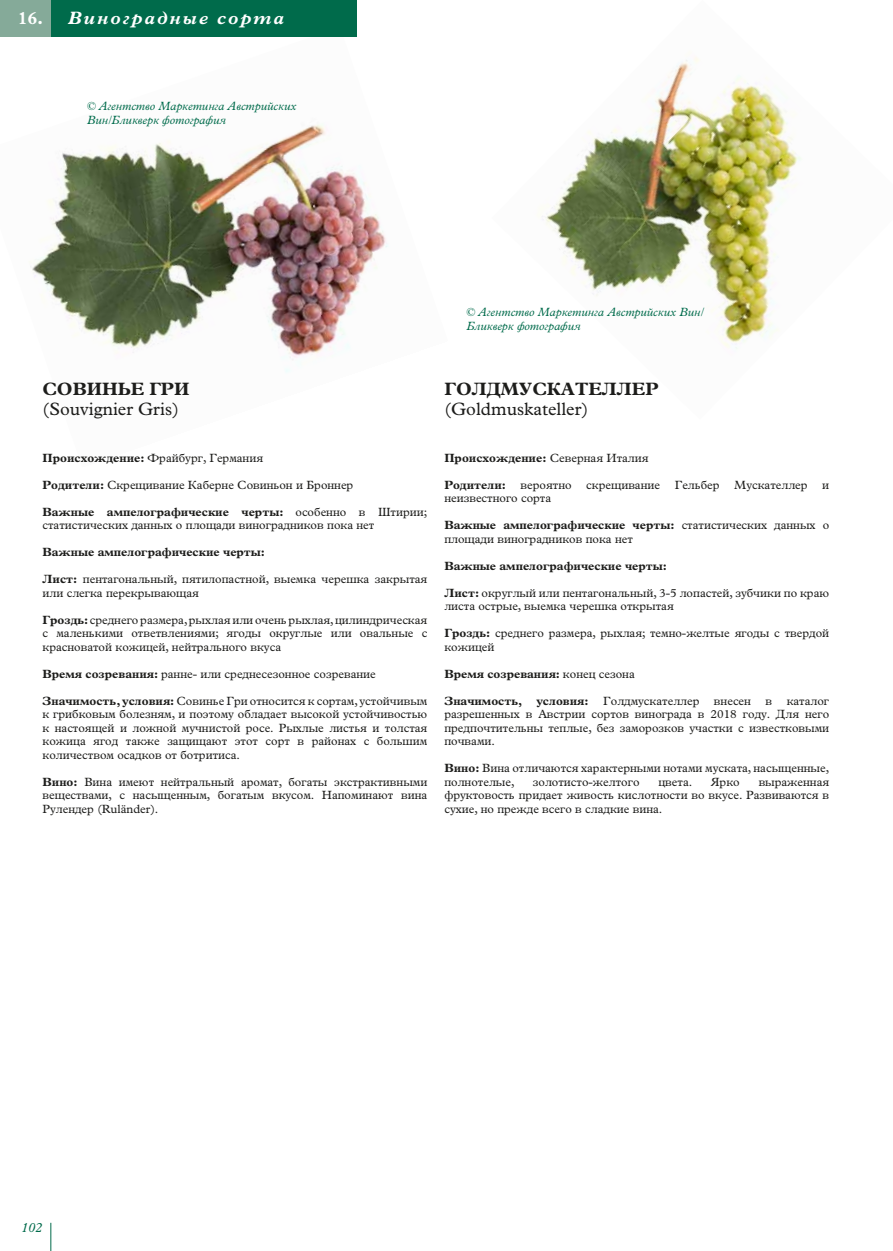
<style>
.page{position:relative;width:893px;height:1251px;background:#fff}
.page>*{position:absolute;margin:0;border:0;box-sizing:border-box;transform-origin:0 0}
.t1{font:18px "Plantin MT Pro Cyr";color:#1d1d1b}
.t2{font:700 18px "Plantin MT Pro Cyr";color:#1d1d1b}
.t3{font:italic 700 18px "Plantin MT Pro Cyr";letter-spacing:.11em;color:#fff}
.t4{font:italic 13.5px "Plantin MT Pro Cyrillic";color:#006b4b}
.t5{font:12px/13.5px "Plantin MT Pro Cyr";color:#1d1d1b}
.t6{font:700 12px "Plantin MT Pro Cyr";color:#1d1d1b}
.t7{font:italic 12px/13.5px "Plantin MT Pro Cyrillic";color:#006b4b}
.s1{font-style:normal}
.s2{font-weight:700}
.s3{font-weight:400}
</style>
<div class="page">
<svg style="left:51px;top:1222px;width:1px;height:28px"></svg>
<img style="left:0;top:36px;width:388px;height:337px">
<img style="left:542px;top:57px;width:259px;height:292px">
<div style="left:0;top:0;width:52px;height:36px;background:#85aa99"></div>
<div style="left:52px;top:0;width:305px;height:36px;background:#006b4b"></div>
<h1 class="t3" style="left:18px;top:7px;width:267px"><span class="s1">16.</span> Виноградные сорта</h1>
<p class="t7" style="left:87px;top:99px;width:211px">© Aгентство Маркетинга Австрийских<br>Вин/Бликверк фотография</p>
<p class="t7" style="left:466px;top:305px;width:239px">© Aгентство Маркетинга Австрийских Вин/<br>Бликверк фотография</p>
<h1 class="t2" style="left:43px;top:378px;width:148px">СОВИНЬЕ ГРИ</h1>
<h1 class="t1" style="left:43px;top:398px;width:138px">(Souvignier Gris)</h1>
<p class="t5" style="left:43px;top:450px;width:222px"><span class="s2">Происхождение:</span> Фрайбург, Германия</p>
<p class="t5" style="left:43px;top:477px;width:312px"><span class="s2">Родители:</span> Скрещивание Каберне Совиньон и Броннер</p>
<p class="t5" style="left:43px;top:504px;width:386px"><span class="s2">Важные ампелографические черты:</span> особенно в Штирии; статистических данных о площади виноградников пока нет</p>
<p class="t6" style="left:43px;top:544px;width:224px">Важные ампелографические черты:</p>
<p class="t5" style="left:43px;top:572px;width:386px"><span class="s2">Лист:</span> пентагональный, пятилопастной, выемка черешка закрытая или слегка перекрывающая</p>
<p class="t5" style="left:43px;top:612px;width:386px;text-align:justify"><span class="s2">Гроздь:</span> среднего размера, рыхлая или очень рыхлая, цилиндрическая с маленькими ответвлениями; ягоды округлые или овальные с красноватой кожицей, нейтрального вкуса</p>
<p class="t5" style="left:43px;top:666px;width:335px"><span class="s2">Время созревания:</span> ранне- или среднесезонное созревание</p>
<p class="t5" style="left:43px;top:693px;width:386px;text-align:justify"><span class="s2">Значимость, условия:</span> Совинье Гри относится к сортам, устойчивым к грибковым болезням, и поэтому обладает высокой устойчивостью к настоящей и ложной мучнистой росе. Рыхлые листья и толстая кожица ягод также защищают этот сорт в районах с большим количеством осадков от ботритиса.</p>
<p class="t5" style="left:43px;top:774px;width:386px;text-align:justify"><span class="s2">Вино:</span> Вина имеют нейтральный аромат, богаты экстрактивными веществами, с насыщенным, богатым вкусом. Напоминают вина Рулендер (Ruländer).</p>
<h1 class="t2" style="left:444px;top:378px;width:216px">ГОЛДМУСКАТЕЛЛЕР</h1>
<h1 class="t1" style="left:444px;top:398px;width:145px">(Goldmuskateller)</h1>
<p class="t6" style="left:444px;top:450px;width:206px">Происхождение: <span class="s3">Северная Италия</span></p>
<p class="t5" style="left:444px;top:477px;width:386px"><span class="s2">Родители:</span> вероятно скрещивание Гельбер Мускателлер и неизвестного сорта</p>
<p class="t5" style="left:444px;top:518px;width:386px"><span class="s2">Важные ампелографические черты:</span> статистических данных о площади виноградников пока нет</p>
<p class="t6" style="left:444px;top:558px;width:224px">Важные ампелографические черты:</p>
<p class="t5" style="left:444px;top:585px;width:386px"><span class="s2">Лист:</span> округлый или пентагональный, 3-5 лопастей, зубчики по краю листа острые, выемка черешка открытая</p>
<p class="t5" style="left:444px;top:626px;width:386px"><span class="s2">Гроздь:</span> среднего размера, рыхлая; темно-желтые ягоды с твердой кожицей</p>
<p class="t6" style="left:444px;top:666px;width:192px">Время созревания: <span class="s3">конец сезона</span></p>
<p class="t5" style="left:444px;top:693px;width:386px;text-align:justify"><span class="s2">Значимость, условия:</span> Голдмускателлер внесен в каталог разрешенных в Австрии сортов винограда в 2018 году. Для него предпочтительны теплые, без заморозков участки с известковыми почвами.</p>
<p class="t5" style="left:444px;top:761px;width:386px"><span class="s2">Вино:</span> Вина отличаются характерными нотами муската, насыщенные, полнотелые,</p>
<p class="t5" style="left:533px;top:774px;width:108px">золотисто-желтого</p>
<p class="t5" style="left:658px;top:774px;width:35px">цвета.</p>
<p class="t5" style="left:711px;top:774px;width:31px">Ярко</p>
<p class="t5" style="left:444px;top:774px;width:386px;text-align:justify;text-indent:314px">выраженная фруктовость придает живость кислотности во вкусе. Развиваются в сухие, но прежде всего в сладкие вина.</p>
<p class="t4" style="left:21px;top:1219px;width:23px">102</p>
</div>
